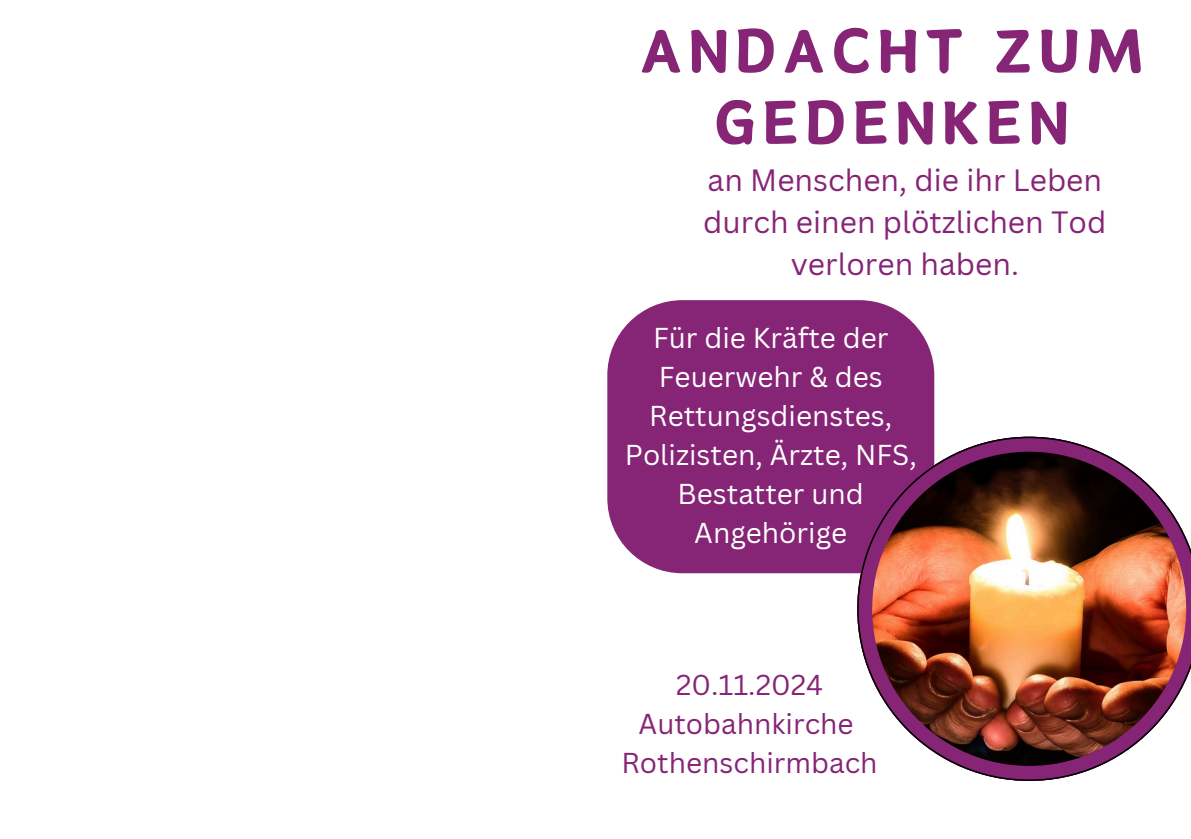
<style>
.page{position:relative;width:1191px;height:839px;background:#fff}
.page>*{position:absolute;margin:0;border:0;box-sizing:border-box;transform-origin:0 0}
.t1{font:71.6px/71.6px "Canva Wen";letter-spacing:.1em;color:#862476;text-align:center}
.t2{font:30px "Canva Sans";color:#862476}
.t3{font:28px/39px "Canva Sans";color:#fff;text-align:center}
.t4{font:28px "Canva Sans";color:#862476}
</style>
<div class="page">
<div style="left:607px;top:300px;width:327px;height:273px;background:#862476;border-radius:75px"></div>
<img style="left:857px;top:436px;width:334px;height:344px">
<p class="t1" style="left:640px;top:12px;width:504px">ANDACHT ZUM<br>GEDENKEN</p>
<p class="t2" style="left:708px;top:159px;width:396px">an Menschen, die ihr Leben</p>
<p class="t2" style="left:703px;top:201px;width:405px">durch einen plötzlichen Tod</p>
<p class="t2" style="left:791px;top:243px;width:230px">verloren haben.</p>
<h1 class="t3" style="left:625px;top:318px;width:293px">Für die Kräfte der<br>Feuerwehr &amp; des<br>Rettungsdienstes,<br>Polizisten, Ärzte, NFS,<br>Bestatter und<br>Angehörige</h1>
<p class="t4" style="left:676px;top:665px;width:148px">20.11.2024</p>
<p class="t4" style="left:639px;top:704px;width:217px">Autobahnkirche</p>
<p class="t4" style="left:621px;top:743px;width:258px">Rothenschirmbach</p>
</div>
